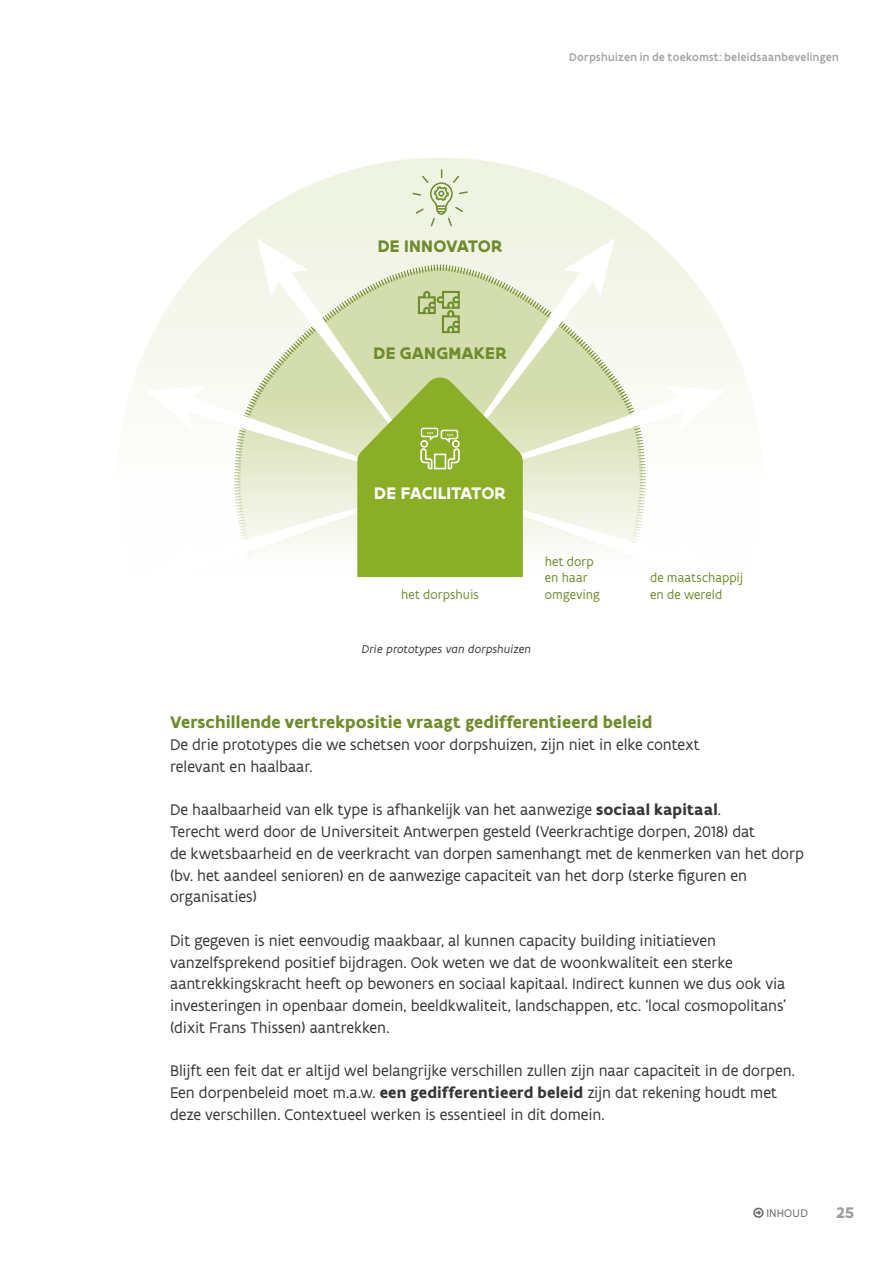
<style>
.page{position:relative;width:893px;height:1263px;background:#fff}
.page>*{position:absolute;margin:0;border:0;box-sizing:border-box;transform-origin:0 0}
.t1{font:700 18px "Flanders Art Sans";letter-spacing:.005em;color:#6e8c2b}
.t2{font:700 18px "Flanders Art Sans";letter-spacing:.005em;color:#fff}
.t3{font:16.5px/21.8px "Flanders Art Sans";letter-spacing:-.005em;color:#373636}
.t4{font:700 16.5px "Flanders Art Sans";color:#9d9d9c}
.t5{font:13.5px/16.5px "Flanders Art Sans";letter-spacing:.005em;color:#6e8c2b}
.t6{font:500 12px "Flanders Art Sans";letter-spacing:.025em;color:#a6a5a5}
.t7{font:italic 12px "Flanders Art Sans";letter-spacing:.005em;color:#373636}
.t8{font:12px "Flanders Art Sans";letter-spacing:.01em;color:#676766}
.s1{font-weight:700}
</style>
<div class="page">
<svg style="left:129px;top:158px;width:622px;height:240px"></svg>
<svg style="left:412px;top:169px;width:56px;height:57px;background:#e0e7cd"></svg>
<svg style="left:146px;top:238px;width:579px;height:340px"></svg>
<p class="t6" style="left:569px;top:49px;width:271px">Dorpshuizen in de toekomst: beleidsaanbevelingen</p>
<p class="t1" style="left:378px;top:235px;width:126px">DE INNOVATOR</p>
<p class="t1" style="left:373px;top:342px;width:135px">DE GANGMAKER</p>
<p class="t2" style="left:374px;top:482px;width:133px">DE FACILITATOR</p>
<p class="t5" style="left:401px;top:587px;width:79px">het dorpshuis</p>
<p class="t5" style="left:545px;top:553px;width:57px">het dorp en haar omgeving</p>
<p class="t7" style="left:362px;top:642px;width:171px">Drie prototypes van dorpshuizen</p>
<p class="t5" style="left:650px;top:570px;width:95px">de maatschappij en de wereld</p>
<p class="t1" style="left:170px;top:711px;width:484px">Verschillende vertrekpositie vraagt gedifferentieerd beleid</p>
<p class="t3" style="left:170px;top:734px;width:531px">De drie prototypes die we schetsen voor dorpshuizen, zijn niet in elke context relevant en haalbaar.</p>
<p class="t3" style="left:170px;top:799px;width:635px">De haalbaarheid van elk type is afhankelijk van het aanwezige <span class="s1">sociaal kapitaal</span>.<br>Terecht werd door de Universiteit Antwerpen gesteld (Veerkrachtige dorpen, 2018) dat<br>de kwetsbaarheid en de veerkracht van dorpen samenhangt met de kenmerken van het dorp (bv. het aandeel senioren) en de aanwezige capaciteit van het dorp (sterke figuren en organisaties)</p>
<p class="t3" style="left:170px;top:930px;width:618px">Dit gegeven is niet eenvoudig maakbaar, al kunnen capacity building initiatieven vanzelfsprekend positief bijdragen. Ook weten we dat de woonkwaliteit een sterke aantrekkingskracht heeft op bewoners en sociaal kapitaal. Indirect kunnen we dus ook via investeringen in openbaar domein, beeldkwaliteit, landschappen, etc. ‘local cosmopolitans’ (dixit Frans Thissen) aantrekken.</p>
<p class="t3" style="left:170px;top:1060px;width:626px">Blijft een feit dat er altijd wel belangrijke verschillen zullen zijn naar capaciteit in de dorpen.<br>Een dorpenbeleid moet m.a.w. <span class="s1">een gedifferentieerd beleid</span> zijn dat rekening houdt met deze verschillen. Contextueel werken is essentieel in dit domein.</p>
<p class="t8" style="left:766px;top:1206px;width:43px">INHOUD</p>
<p class="t4" style="left:836px;top:1202px;width:20px">25</p>
</div>
